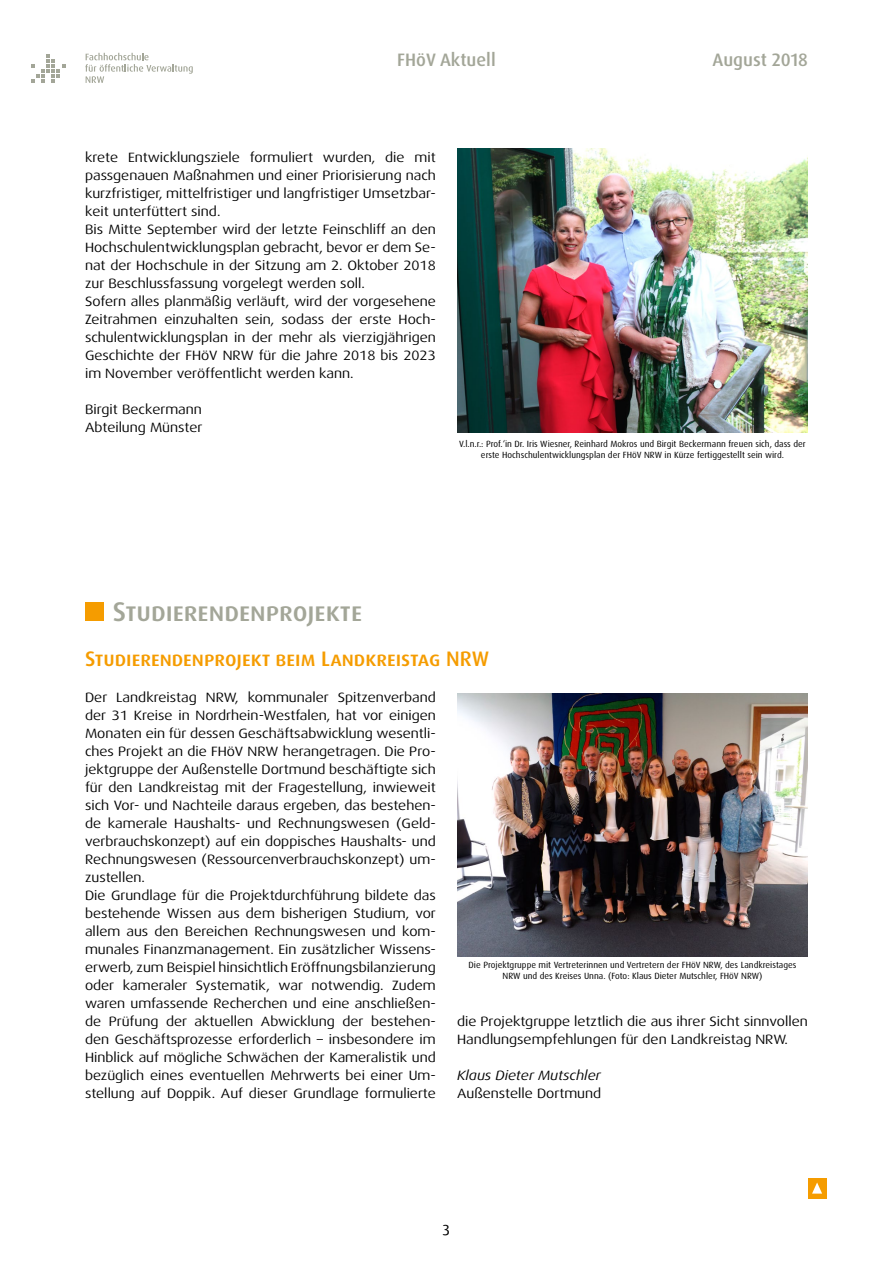
<style>
.page{position:relative;width:893px;height:1263px;background:#fff}
.page>*{position:absolute;margin:0;border:0;box-sizing:border-box;transform-origin:0 0}
.t1{font:500 27px "Dax OT";color:#a3a698}
.t2{font:500 21px "Dax OT";color:#f59c00}
.t3{font:500 18px "Dax OT";color:#a3a698}
.t4{font:15px "Dax Regular Caps";color:#000}
.t5{font:13.5px/18px "Dax Wide";color:#000;text-align:justify}
.t6{font:italic 13.5px "Dax Wide";color:#000}
.t7{font:9px/10.8px "Dax";color:#000;text-align:center}
</style>
<div class="page">
<div style="left:808px;top:1178px;width:18px;height:20px;background:#f59c00"></div>
<svg style="left:812px;top:1182px;width:10px;height:11px"></svg>
<svg style="left:31px;top:54px;width:34px;height:29px"></svg>
<svg style="left:85px;top:53px;width:108px;height:30px"></svg>
<img style="left:457px;top:149px;width:351px;height:283px">
<div style="left:85px;top:602px;width:19px;height:19px;background:#f59c00"></div>
<img style="left:457px;top:693px;width:351px;height:263px">
<h3 class="t3" style="left:397px;top:49px;width:100px">FHöV Aktuell</h3>
<h3 class="t3" style="left:712px;top:49px;width:97px">August 2018</h3>
<p class="t5" style="left:85px;top:148px;width:352px">krete Entwicklungsziele formuliert wurden, die mit passgenauen Maßnahmen und einer Priorisierung nach kurzfristiger, mittelfristiger und langfristiger Umsetzbar&shy;keit unterfüttert sind.</p>
<p class="t5" style="left:85px;top:220px;width:352px">Bis Mitte September wird der letzte Feinschliff an den Hochschulentwicklungsplan gebracht, bevor er dem Se&shy;nat der Hochschule in der Sitzung am 2. Oktober 2018 zur Beschlussfassung vorgelegt werden soll.</p>
<p class="t5" style="left:85px;top:292px;width:352px">Sofern alles planmäßig verläuft, wird der vorgesehene Zeitrahmen einzuhalten sein, sodass der erste Hoch&shy;schulentwicklungsplan in der mehr als vierzigjährigen Geschichte der FHöV NRW für die Jahre 2018 bis 2023 im November veröffentlicht werden kann.</p>
<p class="t5" style="left:85px;top:400px;width:118px">Birgit Beckermann</p>
<p class="t5" style="left:85px;top:418px;width:119px">Abteilung Münster</p>
<p class="t7" style="left:459px;top:438px;width:348px">V.l.n.r.: Prof.‘in Dr. Iris Wiesner, Reinhard Mokros und Birgit Beckermann freuen sich, dass der erste Hochschulentwicklungsplan der FHöV NRW in Kürze fertiggestellt sein wird.</p>
<p class="t1" style="left:113px;top:594px;width:251px">Studierendenprojekte</p>
<p class="t2" style="left:85px;top:646px;width:406px">Studierendenprojekt beim Landkreistag NRW</p>
<p class="t5" style="left:85px;top:688px;width:352px">Der Landkreistag NRW, kommunaler Spitzenverband der 31 Kreise in Nordrhein-Westfalen, hat vor einigen Monaten ein für dessen Geschäftsabwicklung wesentli&shy;ches Projekt an die FHöV NRW herangetragen. Die Pro&shy;jektgruppe der Außenstelle Dortmund beschäftigte sich für den Landkreistag mit der Fragestellung, inwieweit sich Vor- und Nachteile daraus ergeben, das bestehen&shy;de kamerale Haushalts- und Rechnungswesen (Geld&shy;verbrauchskonzept) auf ein doppisches Haushalts- und Rechnungswesen (Ressourcenverbrauchskonzept) um&shy;zustellen.</p>
<p class="t5" style="left:85px;top:886px;width:352px">Die Grundlage für die Projektdurchführung bildete das bestehende Wissen aus dem bisherigen Studium, vor allem aus den Bereichen Rechnungswesen und kom&shy;munales Finanzmanagement. Ein zusätzlicher Wissens&shy;erwerb, zum Beispiel hinsichtlich Eröffnungsbilanzierung oder kameraler Systematik, war notwendig. Zudem waren umfassende Recherchen und eine anschließen&shy;de Prüfung der aktuellen Abwicklung der bestehen&shy;den Geschäftsprozesse erforderlich – insbesondere im Hinblick auf mögliche Schwächen der Kameralistik und bezüglich eines eventuellen Mehrwerts bei einer Um&shy;stellung auf Doppik. Auf dieser Grundlage formulierte</p>
<p class="t7" style="left:469px;top:959px;width:329px">Die Projektgruppe mit Vertreterinnen und Vertretern der FHöV NRW, des Landkreistages</p>
<p class="t7" style="left:502px;top:970px;width:262px">NRW und des Kreises Unna. (Foto: Klaus Dieter Mutschler, FHöV NRW)</p>
<p class="t5" style="left:457px;top:1012px;width:352px">die Projektgruppe letztlich die aus ihrer Sicht sinnvollen<br>Handlungsempfehlungen für den Landkreistag NRW.</p>
<p class="t6" style="left:457px;top:1068px;width:145px">Klaus Dieter Mutschler</p>
<p class="t5" style="left:457px;top:1084px;width:146px">Außenstelle Dortmund</p>
<p class="t4" style="left:443px;top:1219px;width:9px">3</p>
</div>
